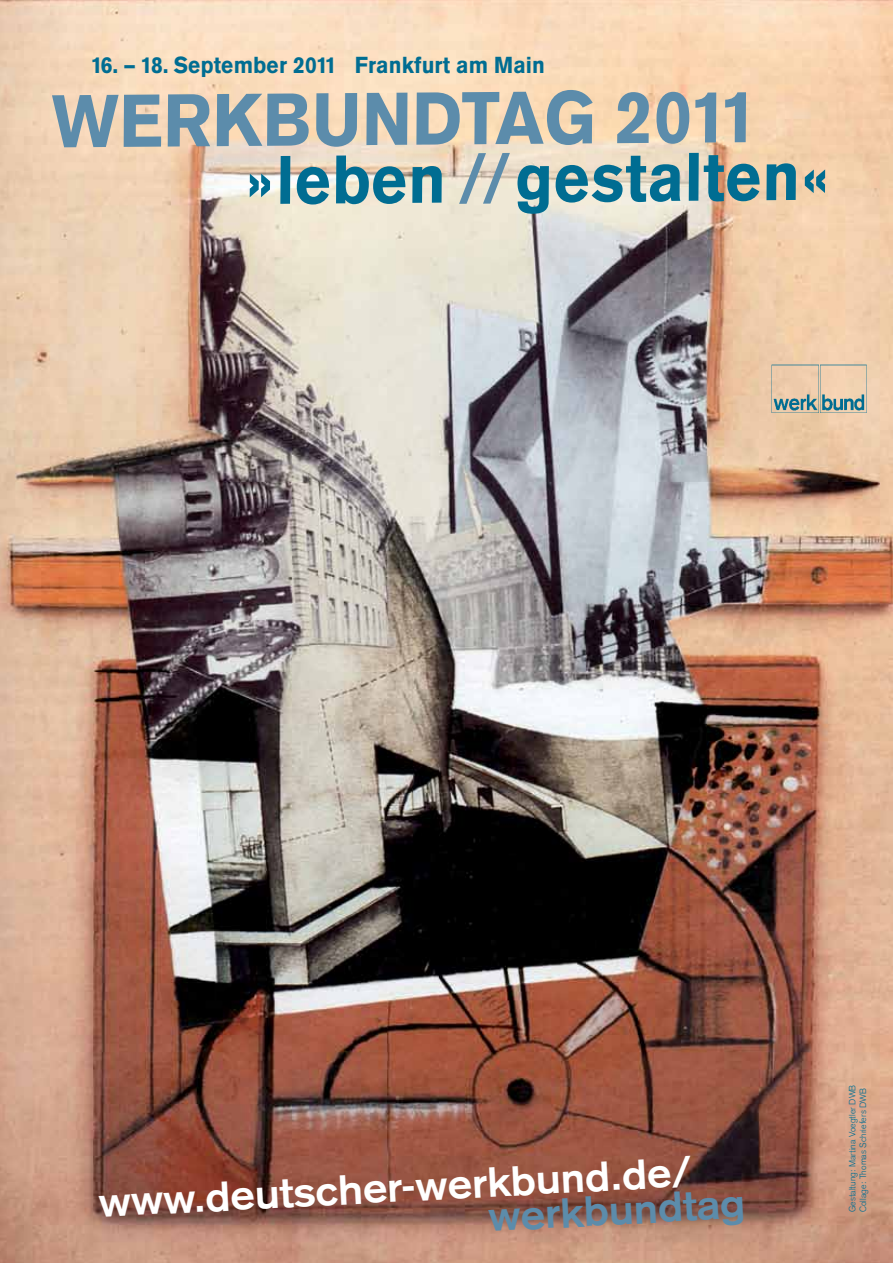
<style>
.page{position:relative;width:893px;height:1263px;background:#fff}
.page>*{position:absolute;margin:0;border:0;box-sizing:border-box;transform-origin:0 0}
.t1{font:900 73.2px "Akzidenz Grotesk";letter-spacing:-.005em;color:#5c8cab;scale:.92 1}
.t2{font:900 67.2px "Akzidenz Grotesk";color:#006d92;scale:.92 1}
.t3{font:700 41.4px/34.5px "Akzidenz Grotesk";color:#fff;scale:1.05 1}
.t4{font:900 22.8px "Akzidenz Grotesk";letter-spacing:.005em;color:#006d92;scale:.92 1}
.t5{font:300 9px/10.8px "Akzidenz Grotesk";letter-spacing:.005em;color:#006d92}
.s1{color:#5c8cab}
</style>
<div class="page">
<img style="left:0;top:0;width:893px;height:1263px">
<img style="left:770px;top:362px;width:99px;height:59px">
<p class="t4" style="left:91px;top:51px;width:495px">16. – 18. September 2011 Frankfurt am Main</p>
<p class="t1" style="left:51px;top:75px;width:770px">werkbundtag 2011</p>
<p class="t2" style="left:248px;top:137px;width:632px">» leben <span class="s1">//</span> gestalten«</p>
<p class="t3" style="left:486px;top:1165px;width:253px;text-indent:-388px;rotate:-3deg">www.deutscher-werkbund.de/ <span class="s1">werkbundtag</span></p>
<p class="t5" style="left:847px;top:1212px;width:129px;rotate:-90deg">Gestaltung: Martina Voegtler DWB<br>Collage: Thomas Schriefers DWB</p>
</div>
